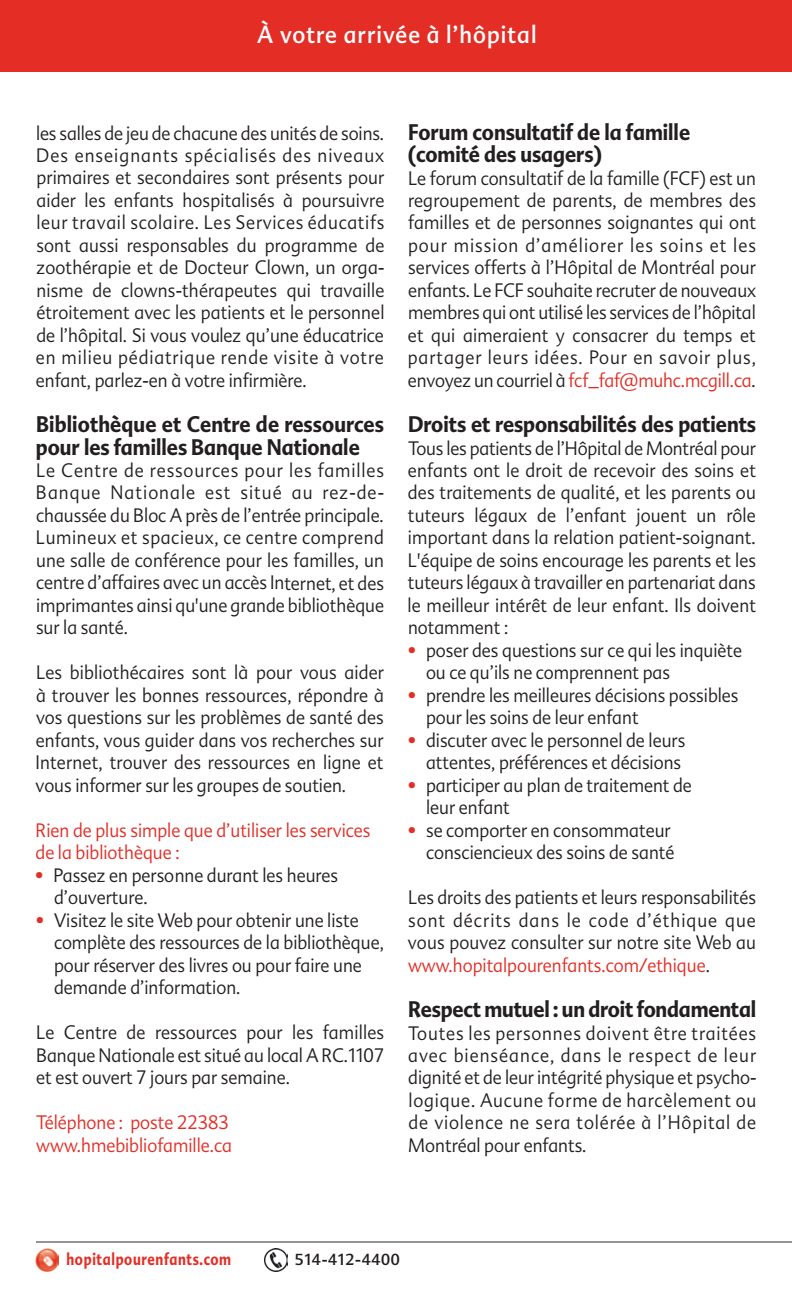
<style>
.page{position:relative;width:792px;height:1296px;background:#fff}
.page>*{position:absolute;margin:0;border:0;box-sizing:border-box;transform-origin:0 0}
.t1{font:24px "Advert";letter-spacing:.05em;color:#fff;scale:.9 1}
.t2{font:700 22px/22.6px "Advert";color:#231f20;scale:.9 1}
.t3{font:300 19px/22.4px "Advert";color:#231f20;text-align:justify;scale:.9 1}
.t4{font:300 19px/22.4px "Advert";color:#e32d25;scale:.9 1}
.t5{font:700 16.6px "Advert";letter-spacing:.05em;color:#e32d25;scale:.8 1}
.t6{font:15.6px "Advert";letter-spacing:.05em;color:#231f20;scale:.95 1}
.s1{color:#e32d25}
</style>
<div class="page">
<hr style="left:36px;top:1241px;width:756px;height:2px;background:#939598">
<img style="left:36px;top:1248px;width:23px;height:24px">
<img style="left:264px;top:1249px;width:23px;height:22px">
<div style="left:0;top:0;width:792px;height:72px;background:#e32d25"></div>
<p class="t1" style="left:257px;top:20px;width:312px">À votre arrivée à l’hôpital</p>
<p class="t3" style="left:36px;top:122px;width:389px">les salles de jeu de chacune des unités de soins.<br>Des enseignants spécialisés des niveaux primaires et secondaires sont présents pour aider les enfants hospitalisés à poursuivre leur travail scolaire. Les Services éducatifs sont aussi responsables du programme de zoothérapie et de Docteur Clown, un orga - nisme de clowns-thérapeutes qui travaille étroitement avec les patients et le personnel de l’hôpital. Si vous voulez qu’une éducatrice en milieu pédiatrique rende visite à votre enfant, parlez-en à votre infirmière.</p>
<p class="t2" style="left:36px;top:413px;width:388px">Bibliothèque et Centre de ressources pour les familles Banque Nationale</p>
<p class="t3" style="left:36px;top:459px;width:388px">Le Centre de ressources pour les familles Banque Nationale est situé au rez-de&shy;chaussée du Bloc A près de l’entrée principale.<br>Lumineux et spacieux, ce centre comprend une salle de conférence pour les familles, un centre d’affaires avec un accès Internet, et des imprimantes ainsi qu'une grande bibliothèque sur la santé.</p>
<p class="t3" style="left:36px;top:662px;width:389px">Les bibliothécaires sont là pour vous aider à trouver les bonnes ressources, répondre à vos questions sur les problèmes de santé des enfants, vous guider dans vos recherches sur Internet, trouver des ressources en ligne et vous informer sur les groupes de soutien.</p>
<p class="t4" style="left:36px;top:819px;width:374px">Rien de plus simple que d’utiliser les services de la bibliothèque :</p>
<p class="t3" style="left:54px;top:864px;width:317px;text-indent:-18px"><span class="s1">•</span> Passez en personne durant les heures d’ouverture.</p>
<p class="t3" style="left:54px;top:909px;width:368px;text-align:left;text-indent:-18px"><span class="s1">•</span> Visitez le site Web pour obtenir une liste complète des ressources de la bibliothèque, pour réserver des livres ou pour faire une demande d’information.</p>
<p class="t3" style="left:36px;top:1022px;width:388px">Le Centre de ressources pour les familles Banque Nationale est situé au local A RC.1107 et est ouvert 7 jours par semaine.</p>
<p class="t4" style="left:36px;top:1112px;width:219px">Téléphone : poste 22383 www.hmebibliofamille.ca</p>
<p class="t2" style="left:408px;top:121px;width:315px">Forum consultatif de la famille (comité des usagers)</p>
<p class="t3" style="left:408px;top:167px;width:389px">Le forum consultatif de la famille (FCF) est un regroupement de parents, de membres des familles et de personnes soignantes qui ont pour mission d’améliorer les soins et les services offerts à l’Hôpital de Montréal pour enfants. Le FCF souhaite recruter de nouveaux membres qui ont utilisé les services de l’hôpital et qui aimeraient y consacrer du temps et partager leurs idées. Pour en savoir plus, envoyez un courriel à <span class="s1">fcf_faf@muhc.mcgill.ca</span>.</p>
<p class="t2" style="left:408px;top:413px;width:388px">Droits et responsabilités des patients</p>
<p class="t3" style="left:408px;top:437px;width:389px">Tous les patients de l’Hôpital de Montréal pour enfants ont le droit de recevoir des soins et des traitements de qualité, et les parents ou tuteurs légaux de l’enfant jouent un rôle important dans la relation patient-soignant.<br>L'équipe de soins encourage les parents et les tuteurs légaux à travailler en partenariat dans le meilleur intérêt de leur enfant. Ils doivent notamment :</p>
<p class="t3" style="left:426px;top:639px;width:353px;text-indent:-18px"><span class="s1">•</span> poser des questions sur ce qui les inquiète ou ce qu’ils ne comprennent pas</p>
<p class="t3" style="left:426px;top:684px;width:349px;text-indent:-18px"><span class="s1">•</span> prendre les meilleures décisions possibles pour les soins de leur enfant</p>
<p class="t3" style="left:408px;top:729px;width:310px;text-align:right"><span class="s1">•</span> discuter avec le personnel de leurs attentes, préférences et décisions</p>
<p class="t3" style="left:426px;top:774px;width:297px;text-indent:-18px"><span class="s1">•</span> participer au plan de traitement de leur enfant</p>
<p class="t3" style="left:408px;top:819px;width:298px;text-align:right"><span class="s1">•</span> se comporter en consommateur consciencieux des soins de santé</p>
<p class="t3" style="left:408px;top:887px;width:388px">Les droits des patients et leurs responsabilités sont décrits dans le code d’éthique que vous pouvez consulter sur notre site Web au <span class="s1">www.hopitalpourenfants.com/ethique</span>.</p>
<p class="t2" style="left:408px;top:998px;width:388px">Respect mutuel : un droit fondamental</p>
<p class="t3" style="left:408px;top:1022px;width:389px">Toutes les personnes doivent être traitées avec bienséance, dans le respect de leur dignité et de leur intégrité physique et psycho - logique. Aucune forme de harcèlement ou de vio lence ne sera tolérée à l’Hôpital de Montréal pour enfants.</p>
<p class="t5" style="left:67px;top:1249px;width:207px">hopitalpourenfants.com</p>
<p class="t6" style="left:295px;top:1250px;width:112px">514-412-4400</p>
</div>
